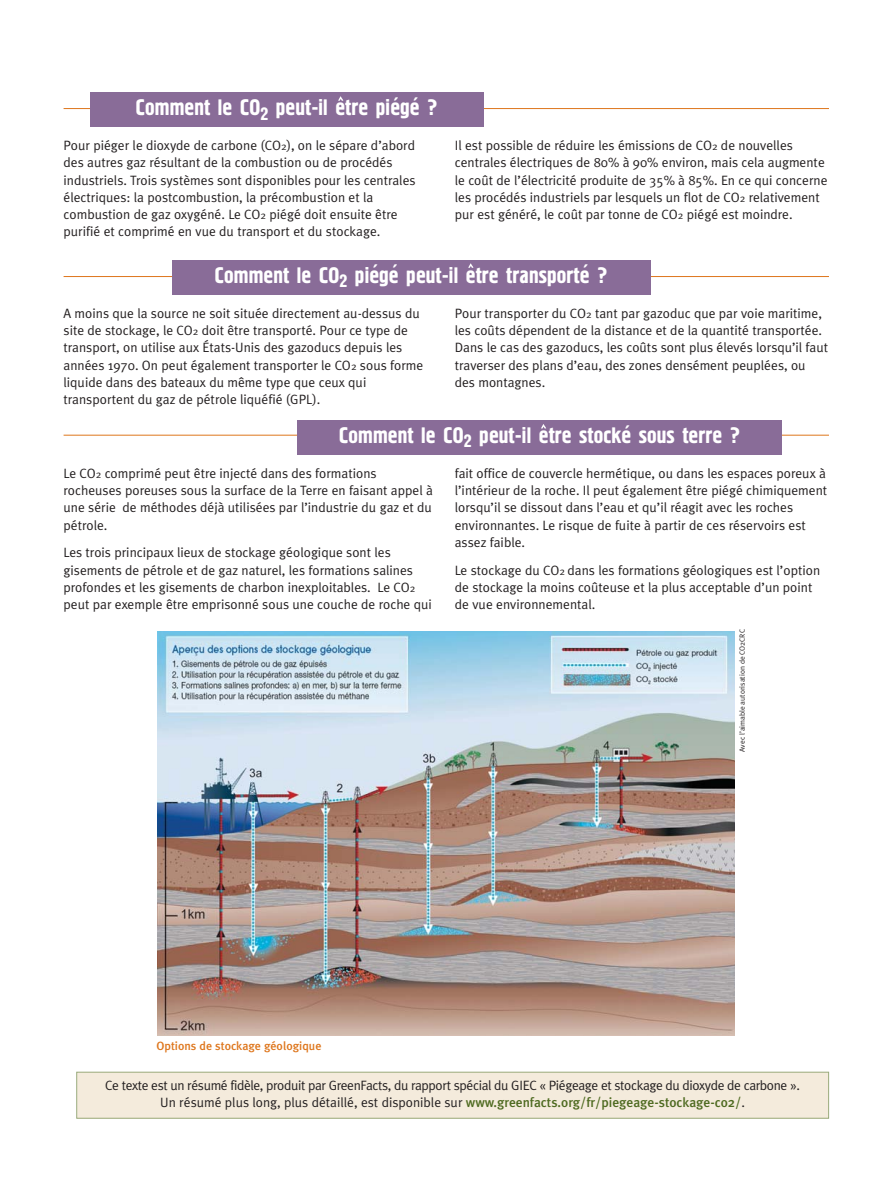
<style>
.page{position:relative;width:893px;height:1187px;background:#fff}
.page>*{position:absolute;margin:0;border:0;box-sizing:border-box;transform-origin:0 0}
.t1{font:22.5px "Pollock C1";color:#fff}
.t2{font:13.5px/17.2px "Meta Plus Normal";color:#231f20}
.t3{font:13.5px/17.2px "Meta Plus Normal";letter-spacing:-.025em;color:#231f20;text-align:center}
.t4{font:500 12px "Meta Plus";color:#de761c}
.t5{font:7.5px "Meta Plus Normal";color:#231f20}
.s1{font-size:10.5px}
.s2{font-family:"Meta Plus";font-weight:500;color:#4e6a20}
</style>
<div class="page">
<hr style="left:64px;top:108px;width:765px;height:1px;background:#de761c">
<div style="left:90px;top:93px;width:393px;height:34px;background:#896c98"></div>
<hr style="left:64px;top:276px;width:765px;height:1px;background:#de761c">
<div style="left:172px;top:260px;width:478px;height:34px;background:#896c98"></div>
<hr style="left:64px;top:435px;width:765px;height:1px;background:#de761c">
<div style="left:298px;top:420px;width:484px;height:34px;background:#896c98"></div>
<img style="left:158px;top:631px;width:577px;height:404px">
<div style="left:77px;top:1072px;width:752px;height:46px;background:#f4ebdc"></div>
<div style="left:76px;top:1071px;width:753px;height:47px;border:1px solid #9aab7c"></div>
<svg style="left:338px;top:96px;width:5px;height:5px"></svg>
<svg style="left:468px;top:263px;width:5px;height:5px"></svg>
<svg style="left:541px;top:424px;width:5px;height:4px"></svg>
<h1 class="t1" style="left:135px;top:99px;width:304px">Comment le CO<sub>2</sub> peut-il etre piege ?</h1>
<p class="t2" style="left:64px;top:138px;width:354px">Pour piéger le dioxyde de carbone (CO<span class="s1">2</span>), on le sépare d’abord des autres gaz résultant de la combustion ou de procédés industriels. Trois systèmes sont disponibles pour les centrales électriques: la postcombustion, la précombustion et la combustion de gaz oxygéné. Le CO<span class="s1">2</span> piégé doit ensuite être purifié et comprimé en vue du transport et du stockage.</p>
<p class="t2" style="left:455px;top:138px;width:374px">Il est possible de réduire les émissions de CO<span class="s1">2</span> de nouvelles centrales électriques de 80% à 90% environ, mais cela augmente le coût de l’électricité produite de 35% à 85%. En ce qui concerne les procédés industriels par lesquels un flot de CO<span class="s1">2</span> relativement pur est généré, le coût par tonne de CO<span class="s1">2</span> piégé est moindre.</p>
<h1 class="t1" style="left:215px;top:267px;width:395px">Comment le CO<sub>2</sub> piege peut-il etre transporte ?</h1>
<p class="t2" style="left:64px;top:305px;width:361px">A moins que la source ne soit située directement au-dessus du site de stockage, le CO<span class="s1">2</span> doit être transporté. Pour ce type de transport, on utilise aux États-Unis des gazoducs depuis les années 1970. On peut également transporter le CO<span class="s1">2</span> sous forme liquide dans des bateaux du même type que ceux qui transportent du gaz de pétrole liquéfié (GPL).</p>
<p class="t2" style="left:455px;top:305px;width:375px">Pour transporter du CO<span class="s1">2</span> tant par gazoduc que par voie maritime, les coûts dépendent de la distance et de la quantité transportée.<br>Dans le cas des gazoducs, les coûts sont plus élevés lorsqu’il faut traverser des plans d’eau, des zones densément peuplées, ou des montagnes.</p>
<h1 class="t1" style="left:339px;top:427px;width:403px">Comment le CO<sub>2</sub> peut-il etre stocke sous terre ?</h1>
<p class="t2" style="left:64px;top:465px;width:371px">Le CO<span class="s1">2</span> comprimé peut être injecté dans des formations rocheuses poreuses sous la surface de la Terre en faisant appel à une série de méthodes déjà utilisées par l’industrie du gaz et du pétrole.</p>
<p class="t2" style="left:64px;top:545px;width:370px">Les trois principaux lieux de stockage géologique sont les gisements de pétrole et de gaz naturel, les formations salines profondes et les gisements de charbon inexploitables. Le CO<span class="s1">2 </span>peut par exemple être emprisonné sous une couche de roche qui</p>
<p class="t2" style="left:455px;top:465px;width:374px">fait office de couvercle hermétique, ou dans les espaces poreux à l’intérieur de la roche. Il peut également être piégé chimiquement lorsqu’il se dissout dans l’eau et qu’il réagit avec les roches environnantes. Le risque de fuite à partir de ces réservoirs est assez faible.</p>
<p class="t2" style="left:455px;top:562px;width:367px">Le stockage du CO<span class="s1">2</span> dans les formations géologiques est l’option de stockage la moins coûteuse et la plus acceptable d’un point de vue environnemental.</p>
<p class="t4" style="left:156px;top:1040px;width:166px">Options de stockage géologique</p>
<p class="t5" style="left:739px;top:752px;width:124px;rotate:-90deg">Avec l’aimable autorisation de CO2CRC</p>
<p class="t3" style="left:105px;top:1077px;width:696px">Ce texte est un résumé fidèle, produit par GreenFacts, du rapport spécial du GIEC « Piégeage et stockage du dioxyde de carbone ».<br>Un résumé plus long, plus détaillé, est disponible sur <span class="s2">www.greenfacts.org/fr/piegeage-stockage-co2/</span>.</p>
</div>
